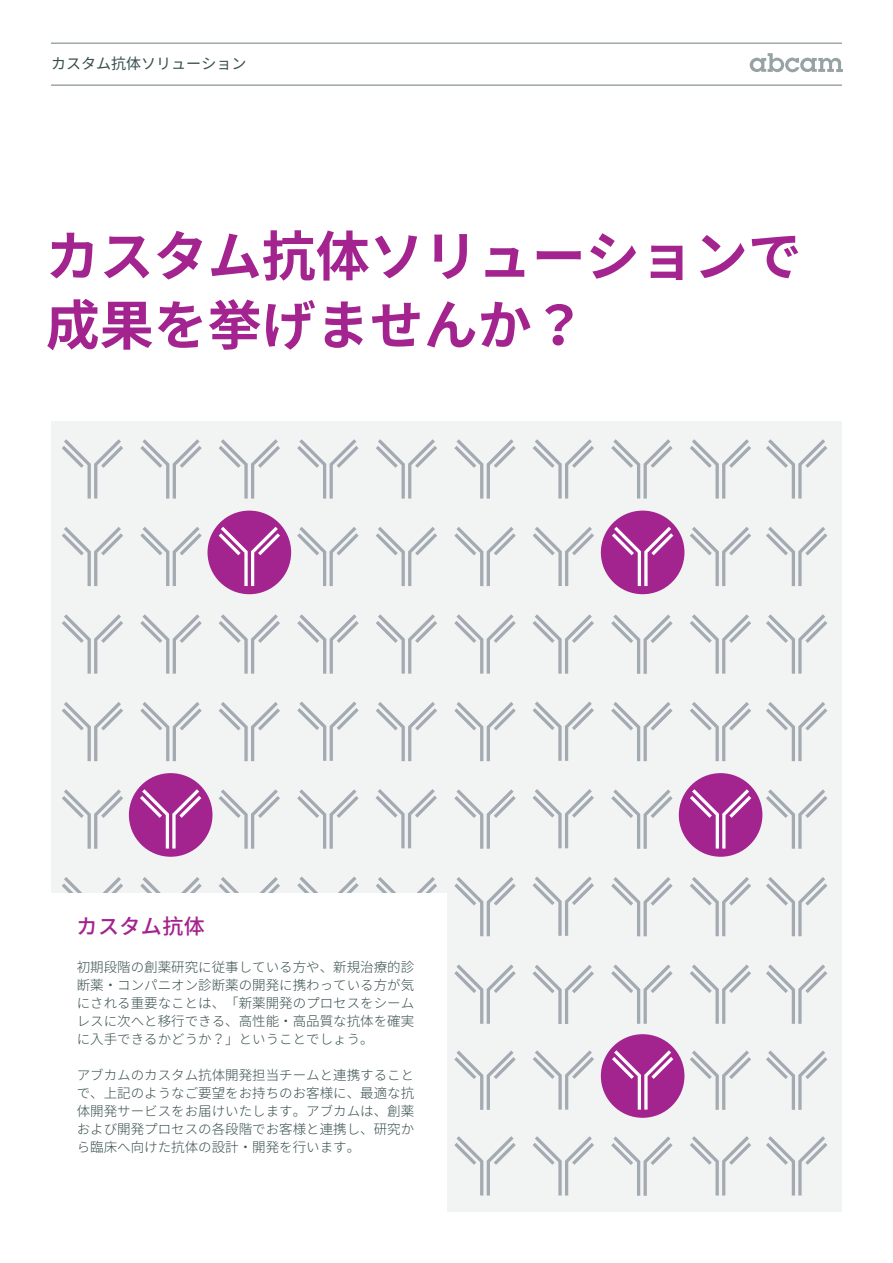
<style>
.page{position:relative;width:893px;height:1263px;background:#fff}
.page>*{position:absolute;margin:0;border:0;box-sizing:border-box;transform-origin:0 0}
.t1{font:700 54px/69px "Noto Sans CJ Kjp";color:#a3238f}
.t2{font:500 21px "Noto Sans CJ Ktc";letter-spacing:.025em;color:#a3238f}
.t3{font:15px "Noto Sans CJ Kjp";color:#394e4e}
.t4{font:300 13.5px/18px "Noto Sans CJ Kjp";color:#394e4e;text-align:justify}
</style>
<div class="page">
<div style="left:51px;top:421px;width:791px;height:791px;background:#f2f4f4"></div>
<div style="left:208px;top:511px;width:83px;height:83px;background:#a3238f;border-radius:50%"></div>
<svg style="left:219px;top:527px;width:61px;height:59px"></svg>
<div style="left:601px;top:511px;width:83px;height:83px;background:#a3238f;border-radius:50%"></div>
<svg style="left:612px;top:527px;width:61px;height:59px"></svg>
<div style="left:601px;top:1034px;width:83px;height:84px;background:#a3238f;border-radius:50%"></div>
<svg style="left:612px;top:1050px;width:61px;height:59px"></svg>
<div style="left:679px;top:773px;width:83px;height:84px;background:#a3238f;border-radius:50%"></div>
<svg style="left:690px;top:789px;width:61px;height:59px"></svg>
<div style="left:129px;top:773px;width:83px;height:84px;background:#a3238f;border-radius:50%"></div>
<svg style="left:140px;top:789px;width:61px;height:59px"></svg>
<svg style="left:533px;top:614px;width:61px;height:60px"></svg>
<svg style="left:297px;top:614px;width:62px;height:60px"></svg>
<svg style="left:533px;top:701px;width:61px;height:60px"></svg>
<svg style="left:297px;top:701px;width:62px;height:60px"></svg>
<svg style="left:533px;top:965px;width:61px;height:59px"></svg>
<svg style="left:533px;top:876px;width:61px;height:60px"></svg>
<svg style="left:297px;top:876px;width:62px;height:18px"></svg>
<svg style="left:611px;top:614px;width:62px;height:60px"></svg>
<svg style="left:533px;top:527px;width:61px;height:59px"></svg>
<svg style="left:533px;top:1050px;width:61px;height:59px"></svg>
<svg style="left:140px;top:527px;width:62px;height:59px"></svg>
<svg style="left:532px;top:789px;width:62px;height:59px"></svg>
<svg style="left:375px;top:789px;width:62px;height:59px"></svg>
<svg style="left:611px;top:877px;width:62px;height:59px"></svg>
<svg style="left:611px;top:789px;width:62px;height:60px"></svg>
<svg style="left:297px;top:789px;width:62px;height:60px"></svg>
<svg style="left:219px;top:789px;width:61px;height:60px"></svg>
<svg style="left:62px;top:789px;width:61px;height:60px"></svg>
<svg style="left:454px;top:789px;width:62px;height:60px"></svg>
<svg style="left:376px;top:702px;width:61px;height:59px"></svg>
<svg style="left:219px;top:702px;width:61px;height:59px"></svg>
<svg style="left:140px;top:702px;width:62px;height:59px"></svg>
<svg style="left:62px;top:702px;width:61px;height:59px"></svg>
<svg style="left:690px;top:702px;width:61px;height:59px"></svg>
<svg style="left:611px;top:702px;width:62px;height:59px"></svg>
<svg style="left:454px;top:702px;width:62px;height:59px"></svg>
<svg style="left:376px;top:614px;width:61px;height:60px"></svg>
<svg style="left:219px;top:614px;width:61px;height:60px"></svg>
<svg style="left:140px;top:614px;width:62px;height:60px"></svg>
<svg style="left:62px;top:614px;width:61px;height:60px"></svg>
<svg style="left:376px;top:877px;width:61px;height:17px"></svg>
<svg style="left:219px;top:877px;width:61px;height:17px"></svg>
<svg style="left:140px;top:877px;width:62px;height:17px"></svg>
<svg style="left:62px;top:877px;width:61px;height:17px"></svg>
<svg style="left:690px;top:614px;width:61px;height:60px"></svg>
<svg style="left:690px;top:527px;width:61px;height:59px"></svg>
<svg style="left:454px;top:614px;width:62px;height:60px"></svg>
<svg style="left:376px;top:527px;width:61px;height:59px"></svg>
<svg style="left:297px;top:527px;width:62px;height:59px"></svg>
<svg style="left:62px;top:527px;width:61px;height:59px"></svg>
<svg style="left:454px;top:527px;width:62px;height:59px"></svg>
<svg style="left:376px;top:439px;width:61px;height:60px"></svg>
<svg style="left:297px;top:439px;width:62px;height:60px"></svg>
<svg style="left:219px;top:439px;width:61px;height:60px"></svg>
<svg style="left:140px;top:439px;width:62px;height:60px"></svg>
<svg style="left:62px;top:439px;width:61px;height:60px"></svg>
<svg style="left:690px;top:439px;width:61px;height:60px"></svg>
<svg style="left:611px;top:439px;width:62px;height:60px"></svg>
<svg style="left:533px;top:439px;width:61px;height:60px"></svg>
<svg style="left:454px;top:439px;width:62px;height:60px"></svg>
<svg style="left:690px;top:1050px;width:61px;height:60px"></svg>
<svg style="left:454px;top:1050px;width:62px;height:60px"></svg>
<svg style="left:690px;top:964px;width:61px;height:60px"></svg>
<svg style="left:611px;top:964px;width:62px;height:60px"></svg>
<svg style="left:454px;top:964px;width:62px;height:60px"></svg>
<svg style="left:690px;top:877px;width:61px;height:59px"></svg>
<svg style="left:766px;top:789px;width:61px;height:60px"></svg>
<svg style="left:766px;top:702px;width:61px;height:59px"></svg>
<svg style="left:766px;top:614px;width:61px;height:60px"></svg>
<svg style="left:766px;top:527px;width:61px;height:59px"></svg>
<svg style="left:766px;top:439px;width:61px;height:60px"></svg>
<svg style="left:766px;top:1050px;width:61px;height:60px"></svg>
<svg style="left:766px;top:964px;width:61px;height:60px"></svg>
<svg style="left:611px;top:1136px;width:62px;height:60px"></svg>
<svg style="left:690px;top:1136px;width:61px;height:59px"></svg>
<svg style="left:533px;top:1136px;width:61px;height:59px"></svg>
<svg style="left:454px;top:1136px;width:62px;height:59px"></svg>
<svg style="left:766px;top:1136px;width:61px;height:59px"></svg>
<svg style="left:766px;top:877px;width:61px;height:59px"></svg>
<svg style="left:454px;top:877px;width:62px;height:59px"></svg>
<hr style="left:51px;top:43px;width:791px;height:1px;background:#96a2a3">
<hr style="left:51px;top:85px;width:791px;height:1px;background:#96a2a3">
<svg style="left:750px;top:53px;width:93px;height:19px"></svg>
<div style="left:51px;top:894px;width:395px;height:318px;background:#fff"></div>
<p class="t3" style="left:51px;top:55px;width:197px">カスタム抗体ソリューション</p>
<h1 class="t1" style="left:46px;top:223px;width:758px">カスタム抗体ソリューションで成果を挙げませんか？</h1>
<h2 class="t2" style="left:77px;top:915px;width:130px">カスタム抗体</h2>
<p class="t4" style="left:77px;top:958px;width:339px">初期段階の創薬研究に従事している方や、新規治療的診断薬・コンパニオン診断薬の開発に携わっている方が気にされる重要なことは、「新薬開発のプロセスをシームレスに次へと移行できる、高性能・高品質な抗体を確実に入手できるかどうか？」ということでしょう。</p>
<p class="t4" style="left:77px;top:1066px;width:339px">アブカムのカスタム抗体開発担当チームと連携することで、上記のようなご要望をお持ちのお客様に、最適な抗体開発サービスをお届けいたします。アブカムは、創薬および開発プロセスの各段階でお客様と連携し、研究から臨床へ向けた抗体の設計・開発を行います。</p>
</div>
